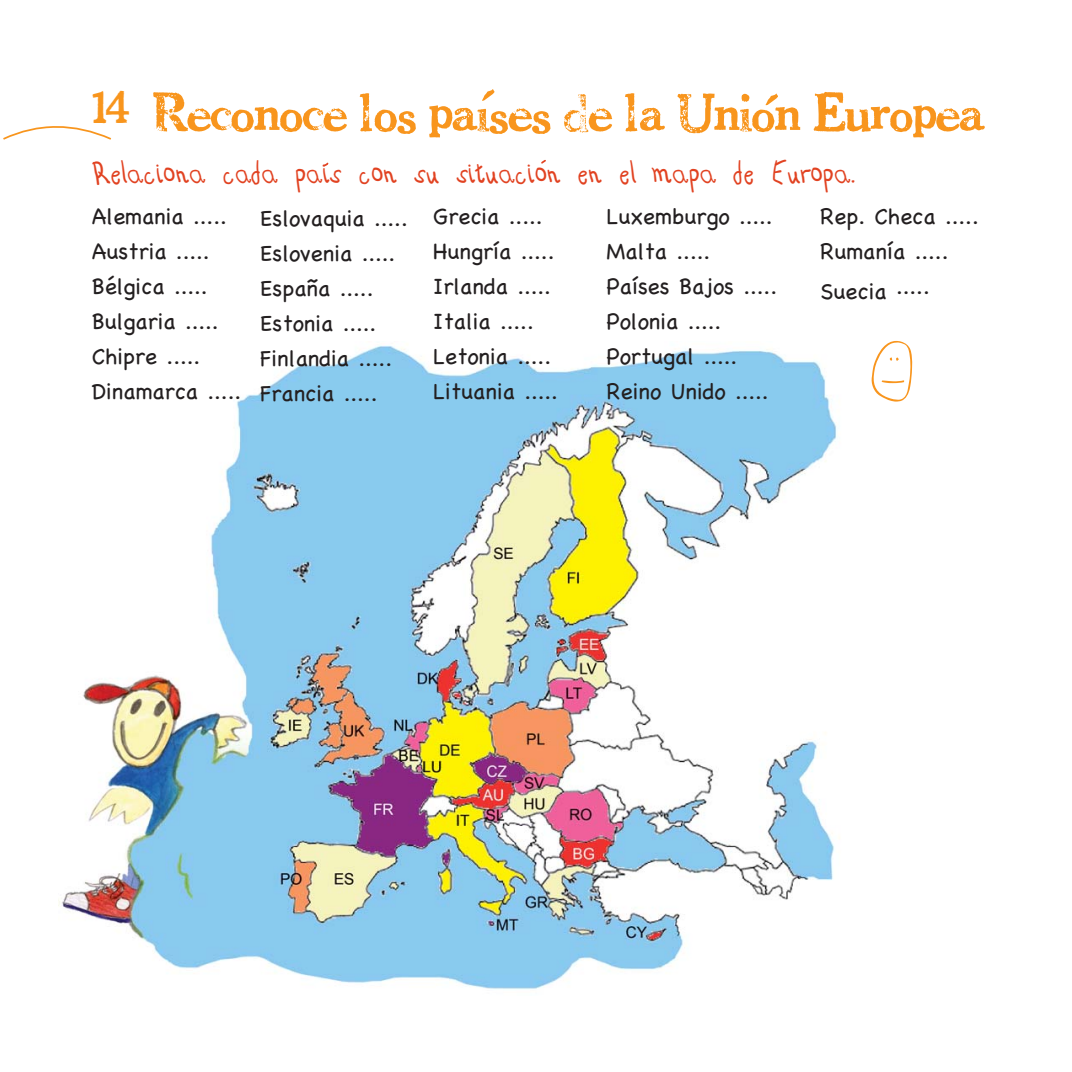
<style>
.page{position:relative;width:1072px;height:1072px;background:#fff}
.page>*{position:absolute;margin:0;border:0;box-sizing:border-box;transform-origin:0 0}
.t1{font:52.5px "Chelt Press Trial";color:#f8951d}
.t2{font:42px "Chelt Press Trial";color:#f8951d}
.t3{font:28px "Abc Kids";letter-spacing:-.03em;color:#e14221}
.t4{font:22.75px/35px "Chalkboard";color:#231f20}
</style>
<div class="page">
<img style="left:59px;top:345px;width:781px;height:645px">
<svg style="left:323px;top:160px;width:223px;height:7px"></svg>
<svg style="left:3px;top:126px;width:108px;height:14px"></svg>
<svg style="left:482px;top:89px;width:13px;height:12px"></svg>
<svg style="left:765px;top:93px;width:13px;height:13px"></svg>
<h2 class="t2" style="left:93px;top:84px;width:38px">14</h2>
<h1 class="t1" style="left:153px;top:83px;width:833px">Reconoce los paises de la Union Europea</h1>
<p class="t3" style="left:92px;top:159px;width:766px">Relaciona cada pais con su situacion en el mapa de Europa.</p>
<p class="t4" style="left:92px;top:198px;width:151px">Alemania .....<br>Austria .....<br>Bélgica .....<br>Bulgaria .....<br>Chipre .....<br>Dinamarca .....</p>
<p class="t4" style="left:260px;top:200px;width:149px">Eslovaquia .....<br>Eslovenia .....<br>España .....<br>Estonia .....<br>Finlandia .....<br>Francia .....</p>
<p class="t4" style="left:433px;top:198px;width:126px">Grecia .....<br>Hungría .....<br>Irlanda .....<br>Italia .....<br>Letonia .....<br>Lituania .....</p>
<p class="t4" style="left:606px;top:198px;width:172px">Luxemburgo .....<br>Malta .....<br>Países Bajos .....<br>Polonia .....<br>Portugal .....<br>Reino Unido .....</p>
<p class="t4" style="left:820px;top:198px;width:160px">Rep. Checa .....<br>Rumanía .....</p>
<p class="t4" style="left:820px;top:274px;width:111px">Suecia .....</p>
</div>
